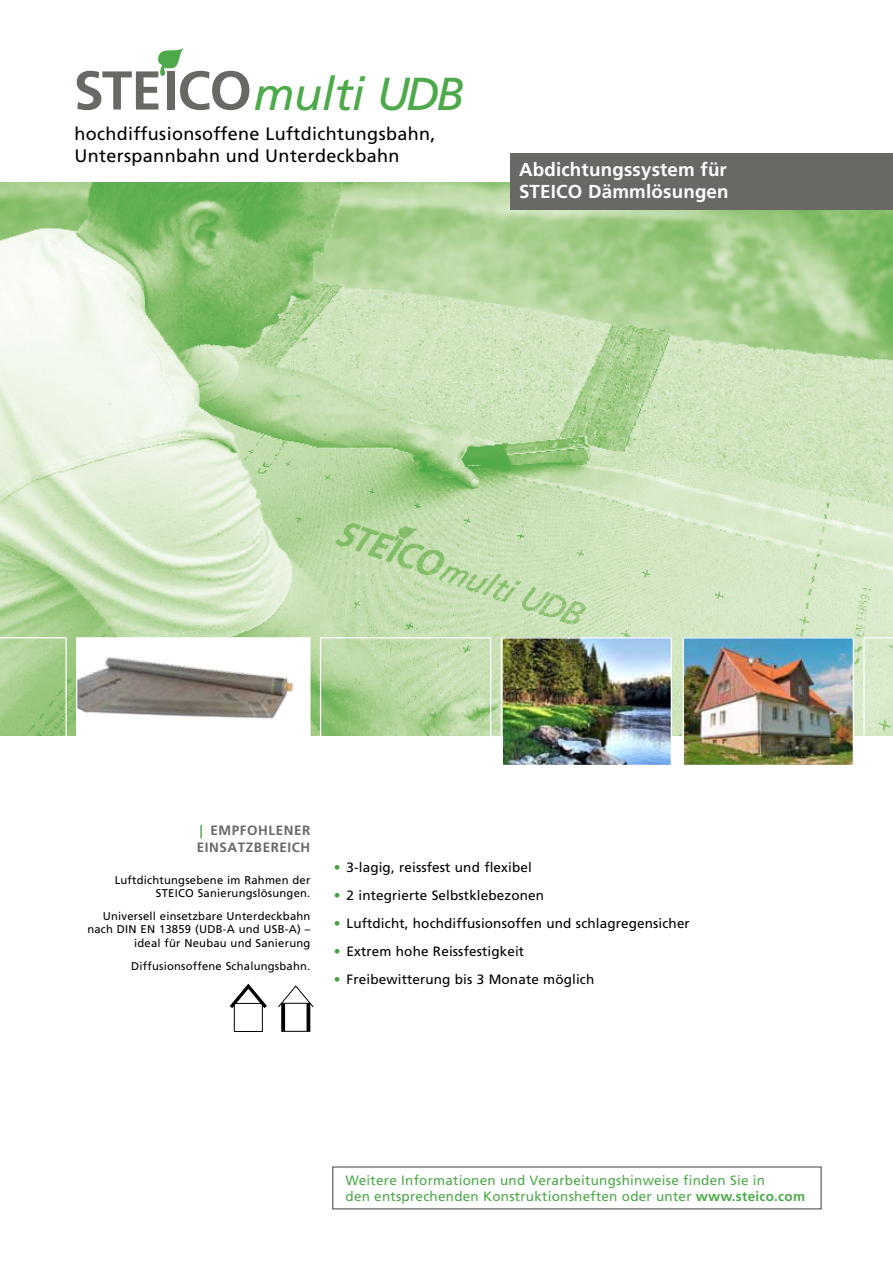
<style>
.page{position:relative;width:893px;height:1263px;background:#fff}
.page>*{position:absolute;margin:0;border:0;box-sizing:border-box;transform-origin:0 0}
.t1{font:italic 46.2px "Frutiger";letter-spacing:-.01em;color:#4da94a}
.t2{font:700 18.75px/22.5px "Frutiger";letter-spacing:.01em;color:#fff}
.t3{font:18px/21.6px "Frutiger";letter-spacing:.02em;color:#000}
.t4{font:13.5px "Frutiger";letter-spacing:.01em;color:#000}
.t5{font:13.5px/16.2px "Frutiger";letter-spacing:.02em;color:#4da94a}
.t6{font:700 13.5px/16.5px "Frutiger";letter-spacing:.04em;color:#6a6864}
.t7{font:11.25px/13.5px "Frutiger";letter-spacing:.02em;color:#000;text-align:right}
.s1{color:#499d47}
.s2{font-weight:700;color:#499d47}
.s3{font-weight:700}
</style>
<div class="page">
<img style="left:0;top:183px;width:893px;height:553px">
<svg style="left:77px;top:47px;width:172px;height:63px"></svg>
<img style="left:78px;top:639px;width:231px;height:97px">
<div style="left:76px;top:637px;width:235px;height:129px;border:1px solid #fff"></div>
<div style="left:320px;top:637px;width:171px;height:129px;border:1px solid #fff"></div>
<svg style="left:0;top:637px;width:67px;height:99px;background:#a4cd8b"></svg>
<img style="left:503px;top:639px;width:167px;height:125px">
<div style="left:501px;top:637px;width:171px;height:129px;border:1px solid #fff"></div>
<svg style="left:863px;top:637px;width:30px;height:99px;background:#d9e9cb"></svg>
<img style="left:685px;top:639px;width:167px;height:125px">
<div style="left:683px;top:637px;width:171px;height:129px;border:1px solid #fff"></div>
<div style="left:281px;top:1003px;width:29px;height:29px;border:1px solid #000"></div>
<svg style="left:278px;top:985px;width:36px;height:23px"></svg>
<hr style="left:282px;top:1003px;width:3px;height:28px;background:#000">
<hr style="left:307px;top:1003px;width:3px;height:28px;background:#000">
<div style="left:234px;top:1003px;width:29px;height:29px;border:1px solid #000"></div>
<svg style="left:229px;top:983px;width:38px;height:29px"></svg>
<div style="left:510px;top:153px;width:383px;height:57px;background:#6a6864"></div>
<div style="left:332px;top:1166px;width:490px;height:43px;border:1px solid #6a6864"></div>
<h1 class="t1" style="left:254px;top:67px;width:212px">multi UDB</h1>
<h3 class="t3" style="left:74px;top:123px;width:363px">hochdiffusionsoffene Luftdichtungsbahn,<br>Unterspannbahn und Unterdeckbahn</h3>
<h2 class="t2" style="left:519px;top:158px;width:209px">Abdichtungssystem für<br>STEICO</h2>
<h2 class="t2" style="left:588px;top:181px;width:142px">Dämmlösungen</h2>
<p class="t6" style="left:197px;top:822px;width:115px"><span class="s1">|</span> Empfohlener<br>Einsatzbereich</p>
<p class="t7" style="left:115px;top:873px;width:197px">Luftdichtungsebene im Rahmen der<br>STEICO Sanierungslösungen.</p>
<p class="t7" style="left:87px;top:909px;width:225px">Universell einsetzbare Unterdeckbahn nach DIN EN 13859 (UDB-A und USB-A) – ideal für Neubau und Sanierung</p>
<p class="t7" style="left:131px;top:959px;width:181px">Diffusionsoffene Schalungsbahn.</p>
<p class="t4" style="left:334px;top:859px;width:200px"><span class="s2">•</span> 3-lagig, reissfest und flexibel</p>
<p class="t4" style="left:334px;top:887px;width:212px"><span class="s2">•</span> 2 integrierte Selbstklebezonen</p>
<p class="t4" style="left:334px;top:915px;width:358px"><span class="s2">•</span> Luftdicht, hochdiffusionsoffen und schlagregensicher</p>
<p class="t4" style="left:334px;top:944px;width:192px"><span class="s2">•</span> Extrem hohe Reissfestigkeit</p>
<p class="t4" style="left:334px;top:972px;width:262px"><span class="s2">•</span> Freibewitterung bis 3 Monate möglich</p>
<p class="t5" style="left:345px;top:1172px;width:461px">Weitere Informationen und Verarbeitungshinweise finden Sie in<br>den entsprechenden Konstruktionsheften oder unter <span class="s3">www.steico.com</span></p>
</div>
